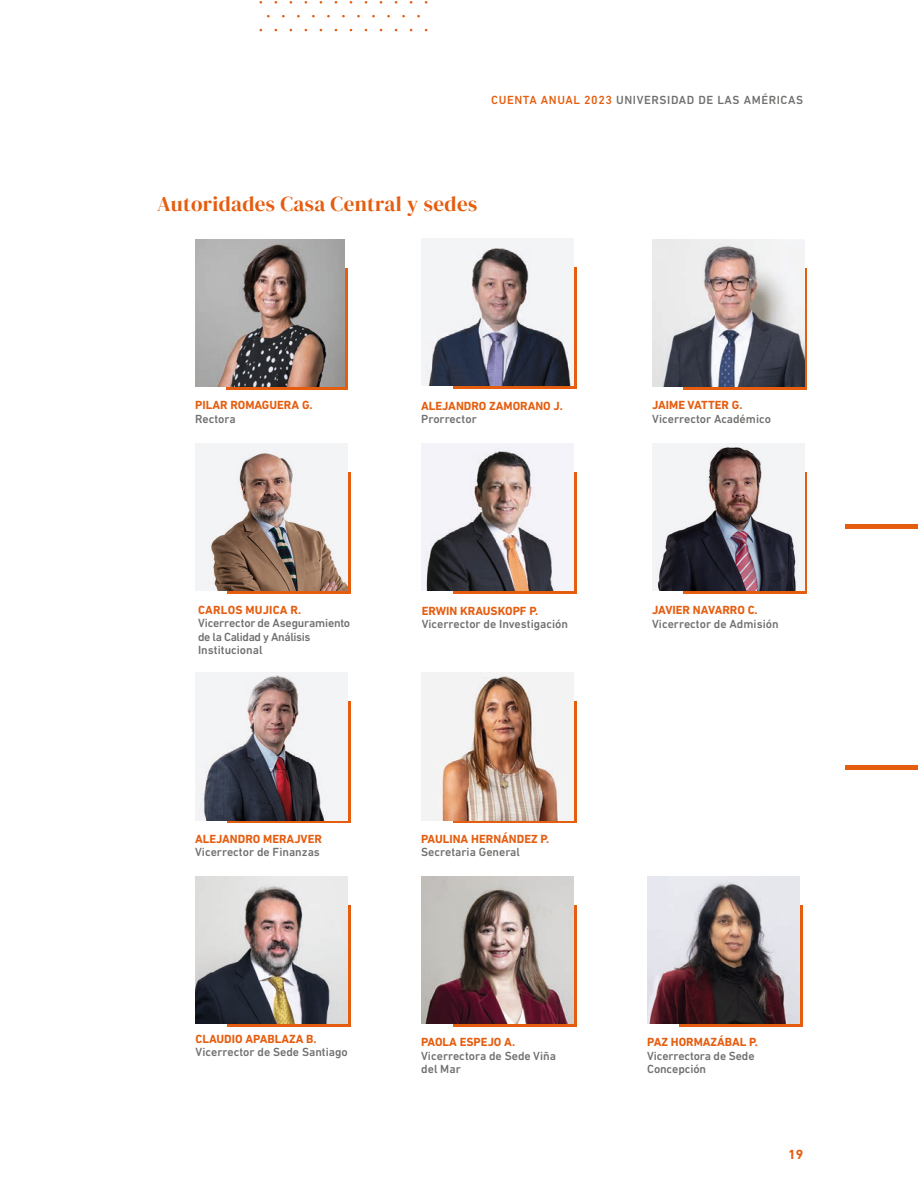
<style>
.page{position:relative;width:918px;height:1188px;background:#fff}
.page>*{position:absolute;margin:0;border:0;box-sizing:border-box;transform-origin:0 0}
.Titulo_Chico{font:21px "DM Serif Display";letter-spacing:.02em;color:#e55d0f}
.t1{font:700 13.5px "DIN Next LT Pro";color:#e55d0f}
.t2{font:500 12px "DIN Next LT Pro";color:#70706f}
.t3{font:700 12px/13.5px "DIN Next LT Pro";color:#e55d0f}
.t4{font:500 12px/13.5px "DIN Next LT Pro";letter-spacing:-.02em;color:#70706f}
.t5{font:500 12px "DIN Next LT Pro";letter-spacing:.05em;color:#70706f}
.t6{font:700 12px "DIN Next LT Pro";letter-spacing:.02em;color:#e55d0f}
.s1{color:#e55d0f}
.s2{font-weight:500;color:#70706f}
</style>
<div class="page">
<hr style="left:846px;top:524px;width:72px;height:4px;background:#e55d0f">
<svg style="left:453px;top:472px;width:123px;height:122px"></svg>
<img style="left:421px;top:444px;width:152px;height:147px">
<svg style="left:227px;top:905px;width:123px;height:121px"></svg>
<img style="left:195px;top:876px;width:152px;height:147px">
<svg style="left:684px;top:472px;width:123px;height:122px"></svg>
<img style="left:652px;top:444px;width:152px;height:147px">
<svg style="left:453px;top:905px;width:123px;height:121px"></svg>
<img style="left:421px;top:876px;width:152px;height:147px">
<svg style="left:679px;top:905px;width:123px;height:121px"></svg>
<img style="left:647px;top:876px;width:153px;height:147px">
<svg style="left:227px;top:702px;width:124px;height:121px"></svg>
<img style="left:196px;top:673px;width:152px;height:147px">
<svg style="left:453px;top:702px;width:124px;height:121px"></svg>
<img style="left:422px;top:673px;width:152px;height:147px">
<svg style="left:226px;top:268px;width:121px;height:121px"></svg>
<img style="left:195px;top:239px;width:149px;height:147px">
<div style="left:453px;top:267px;width:124px;height:122px;background:#e55d0f"></div>
<img style="left:421px;top:239px;width:153px;height:147px">
<svg style="left:227px;top:472px;width:123px;height:122px"></svg>
<img style="left:195px;top:444px;width:152px;height:147px">
<svg style="left:684px;top:268px;width:123px;height:121px"></svg>
<img style="left:652px;top:239px;width:152px;height:147px">
<hr style="left:846px;top:766px;width:72px;height:4px;background:#e55d0f">
<p class="t5" style="left:491px;top:93px;width:313px"><span class="s1">CUENTA ANUAL 2023</span> UNIVERSIDAD DE LAS AMÉRICAS</p>
<p class="Titulo_Chico" style="left:157px;top:192px;width:321px">Autoridades Casa Central y sedes</p>
<p class="t3" style="left:195px;top:399px;width:119px">PILAR ROMAGUERA G.</p>
<p class="t2" style="left:195px;top:412px;width:42px">Rectora</p>
<p class="t3" style="left:421px;top:399px;width:143px">ALEJANDRO ZAMORANO J.<br><span class="s2">Prorrector</span></p>
<p class="t3" style="left:652px;top:399px;width:92px">JAIME VATTER G.</p>
<p class="t2" style="left:652px;top:412px;width:120px">Vicerrector Académico</p>
<p class="t6" style="left:198px;top:603px;width:105px">CARLOS MUJICA R.</p>
<p class="t4" style="left:198px;top:616px;width:154px">Vicerrector de Aseguramiento de la Calidad y Análisis</p>
<p class="t2" style="left:198px;top:643px;width:66px">Institucional</p>
<p class="t3" style="left:422px;top:604px;width:118px">ERWIN KRAUSKOPF P.</p>
<p class="t2" style="left:422px;top:617px;width:148px">Vicerrector de Investigación</p>
<p class="t3" style="left:652px;top:603px;width:107px">JAVIER NAVARRO C.</p>
<p class="t2" style="left:652px;top:617px;width:128px">Vicerrector de Admisión</p>
<p class="t3" style="left:195px;top:832px;width:128px">ALEJANDRO MERAJVER</p>
<p class="t2" style="left:195px;top:845px;width:126px">Vicerrector de Finanzas</p>
<p class="t3" style="left:421px;top:832px;width:129px">PAULINA HERNÁNDEZ P.</p>
<p class="t2" style="left:421px;top:845px;width:100px">Secretaria General</p>
<p class="t3" style="left:196px;top:1032px;width:123px">CLAUDIO APABLAZA B.</p>
<p class="t2" style="left:196px;top:1045px;width:154px">Vicerrector de Sede Santiago</p>
<p class="t3" style="left:421px;top:1035px;width:95px">PAOLA ESPEJO A.</p>
<p class="t2" style="left:421px;top:1049px;width:136px">Vicerrectora de Sede Viña</p>
<p class="t2" style="left:421px;top:1062px;width:41px">del Mar</p>
<p class="t3" style="left:647px;top:1035px;width:112px">PAZ HORMAZÁBAL P.</p>
<p class="t2" style="left:647px;top:1049px;width:109px">Vicerrectora de Sede</p>
<p class="t2" style="left:647px;top:1062px;width:60px">Concepción</p>
<p class="t1" style="left:788px;top:1147px;width:17px">19</p>
</div>
